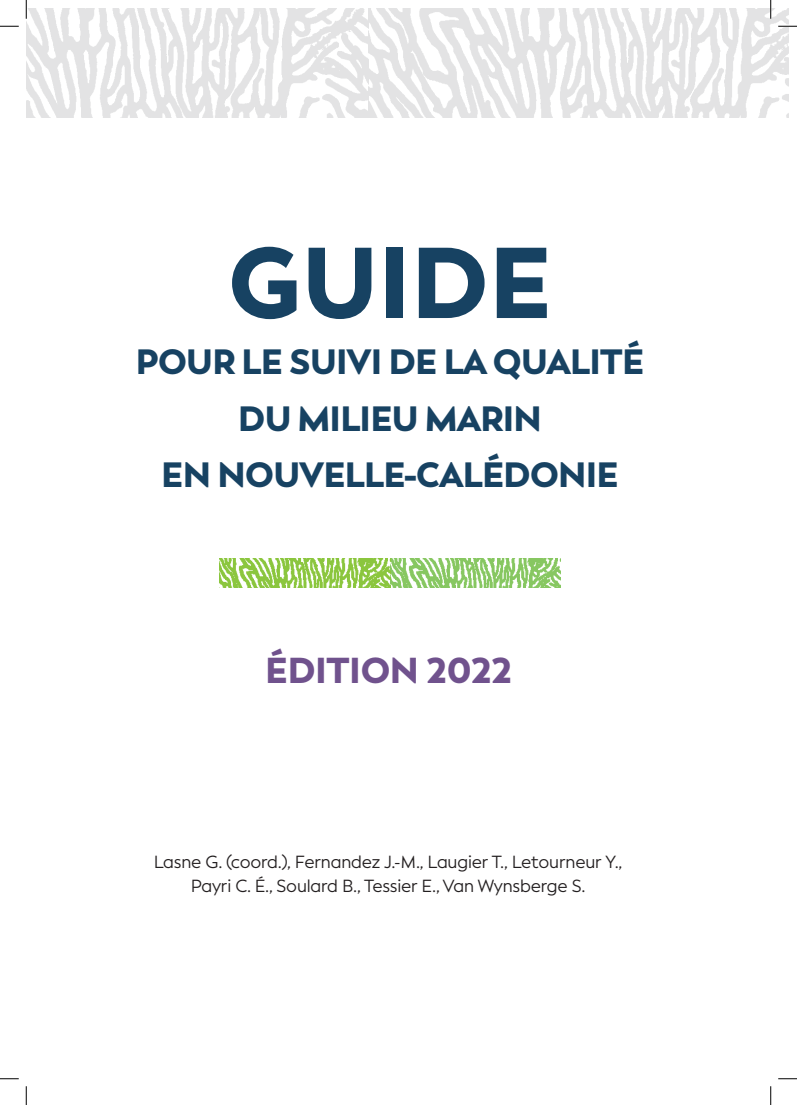
<style>
.page{position:relative;width:797px;height:1105px;background:#fff}
.page>*{position:absolute;margin:0;border:0;box-sizing:border-box;transform-origin:0 0}
.t1{font:900 100px "Facundo";color:#174262}
.t2{font:900 35.88px "Facundo";letter-spacing:-.01em;color:#70528d}
.t3{font:900 35px/56.2px "Facundo";letter-spacing:-.02em;color:#174262;text-align:center}
.t4{font:17.5px/23.8px "Facundo";letter-spacing:-.01em;color:#231f20;text-align:center}
</style>
<div class="page">
<img style="left:219px;top:558px;width:341px;height:30px">
<img style="left:26px;top:9px;width:762px;height:109px">
<svg style="left:0;top:25px;width:19px;height:2px"></svg>
<svg style="left:778px;top:25px;width:19px;height:2px"></svg>
<svg style="left:0;top:1078px;width:19px;height:1px"></svg>
<svg style="left:778px;top:1078px;width:19px;height:1px"></svg>
<svg style="left:25px;top:0;width:2px;height:19px"></svg>
<svg style="left:25px;top:1086px;width:2px;height:19px"></svg>
<svg style="left:770px;top:0;width:1px;height:19px"></svg>
<svg style="left:770px;top:1086px;width:1px;height:19px"></svg>
<h1 class="t1" style="left:228px;top:219px;width:325px">GUIDE</h1>
<h3 class="t3" style="left:136px;top:334px;width:509px">POUR LE SUIVI DE LA QUALITÉ<br>DU MILIEU MARIN<br>EN NOUVELLE-CALÉDONIE</h3>
<h2 class="t2" style="left:265px;top:647px;width:248px">ÉDITION 2022</h2>
<p class="t4" style="left:154px;top:851px;width:470px">Lasne G. (coord.), Fernandez J.-M., Laugier T., Letourneur Y.,<br>Payri C. É., Soulard B., Tessier E., Van Wynsberge S.</p>
</div>
